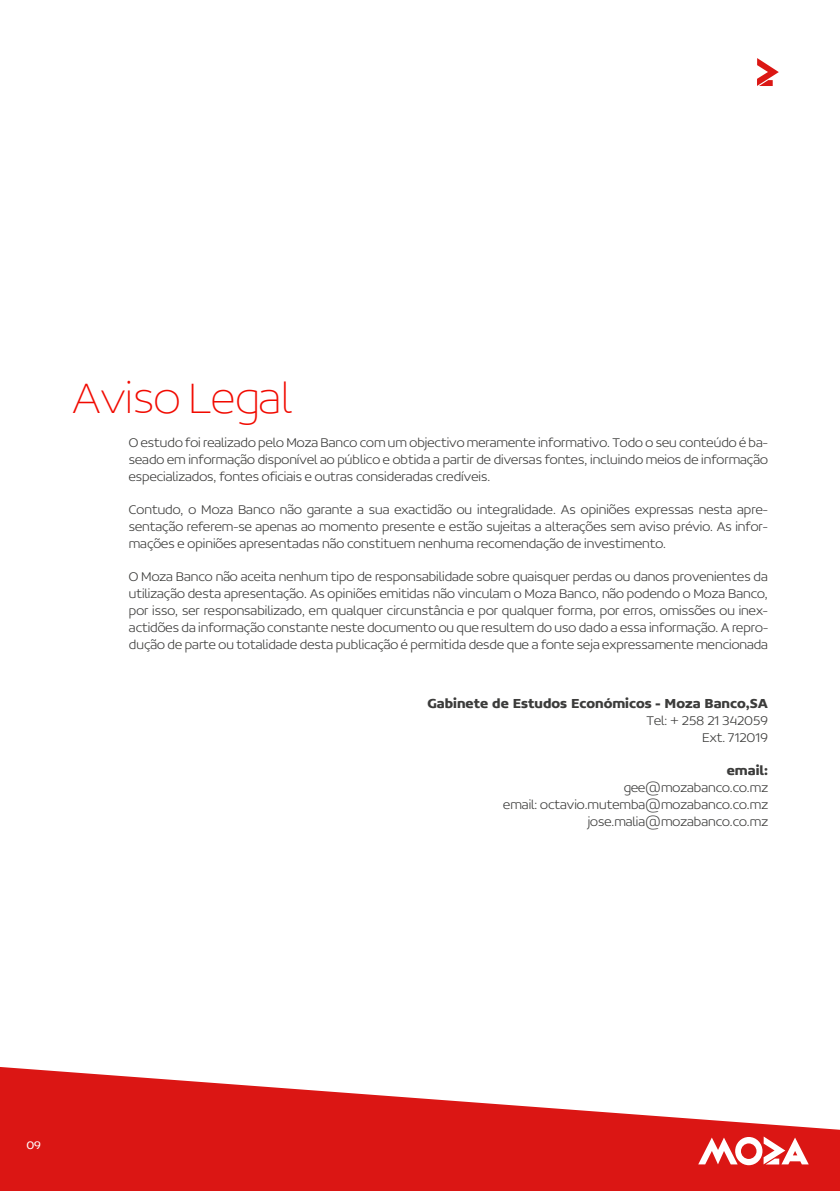
<style>
.page{position:relative;width:840px;height:1191px;background:#fff}
.page>*{position:absolute;margin:0;border:0;box-sizing:border-box;transform-origin:0 0}
.t1{font:100 48px "Concord";color:#f10a00}
.t2{font:200 14px/16.8px "Concord";color:#3c3c3b;text-align:justify}
.t3{font:700 14px "Concord";color:#3c3c3b}
.t4{font:300 12px "Concord";color:#fff}
</style>
<div class="page">
<svg style="left:0;top:1067px;width:839px;height:124px;fill:#db1614"></svg>
<svg style="left:697px;top:1136px;width:111px;height:29px"></svg>
<svg style="left:757px;top:58px;width:21px;height:28px"></svg>
<h1 class="t1" style="left:72px;top:370px;width:221px">Aviso Legal</h1>
<p class="t2" style="left:129px;top:434px;width:640px">O estudo foi realizado pelo Moza Banco com um objectivo meramente informativo. Todo o seu conteúdo é ba&shy;seado em informação disponível ao público e obtida a partir de diversas fontes, incluindo meios de informação especializados, fontes oficiais e outras consideradas credíveis.</p>
<p class="t2" style="left:129px;top:501px;width:640px">Contudo, o Moza Banco não garante a sua exactidão ou integralidade. As opiniões expressas nesta apre&shy;sentação referem-se apenas ao momento presente e estão sujeitas a alterações sem aviso prévio. As infor&shy;mações e opiniões apresentadas não constituem nenhuma recomendação de investimento.</p>
<p class="t2" style="left:129px;top:568px;width:640px">O Moza Banco não aceita nenhum tipo de responsabilidade sobre quaisquer perdas ou danos provenientes da utilização desta apresentação. As opiniões emitidas não vinculam o Moza Banco, não podendo o Moza Banco, por isso, ser responsabilizado, em qualquer circunstância e por qualquer forma, por erros, omissões ou inex&shy;actidões da informação constante neste documento ou que resultem do uso dado a essa informação. A repro&shy;dução de parte ou totalidade desta publicação é permitida desde que a fonte seja expressamente mencionada</p>
<p class="t3" style="left:427px;top:694px;width:342px">Gabinete de Estudos Económicos - Moza Banco,SA</p>
<p class="t2" style="left:646px;top:711px;width:123px;text-align:right">Tel: + 258 21 342059<br>Ext. 712019</p>
<p class="t3" style="left:726px;top:762px;width:43px">email:</p>
<p class="t2" style="left:503px;top:779px;width:266px;text-align:right">gee@mozabanco.co.mz<br>email: octavio.mutemba@mozabanco.co.mz jose.malia@mozabanco.co.mz</p>
<p class="t4" style="left:26px;top:1137px;width:16px">09</p>
</div>
